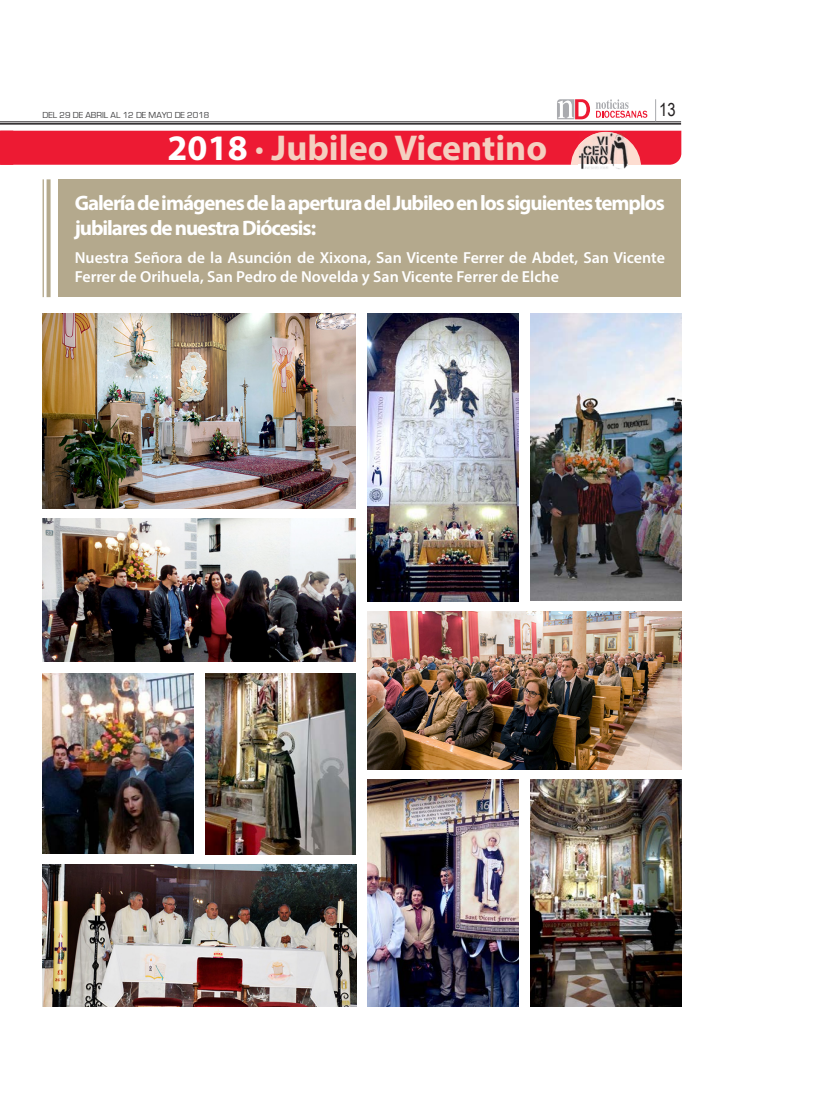
<style>
.page{position:relative;width:823px;height:1106px;background:#fff}
.page>*{position:absolute;margin:0;border:0;box-sizing:border-box;transform-origin:0 0}
.t1{font:700 36px "Myriad Pro";color:#f4cfc0}
.t2{font:700 21px/25.2px "Myriad Pro";letter-spacing:-.05em;color:#fff}
.t3{font:18px "Arial Narrow";color:#231f20}
.t4{font:600 16px/19.2px "Myriad Pro";color:#fff}
.t5{font:9px "Eurostile";color:#3e3e3f}
.s1{color:#fff}
</style>
<div class="page">
<hr style="left:0;top:122px;width:680px;height:1px;background:#231f20">
<hr style="left:0;top:123px;width:680px;height:2px;background:#231f20">
<svg style="left:557px;top:99px;width:32px;height:20px"></svg>
<svg style="left:596px;top:99px;width:51px;height:19px"></svg>
<div style="left:0;top:131px;width:681px;height:34px;background:#ed1a33"></div>
<div style="left:570px;top:132px;width:70px;height:71px;background:#fdddd1;border-radius:50%"></div>
<div style="left:555px;top:165px;width:126px;height:45px;background:#fff"></div>
<img style="left:578px;top:132px;width:49px;height:38px">
<div style="left:59px;top:179px;width:621px;height:118px;background:#b4a98d"></div>
<svg style="left:47px;top:179px;width:4px;height:118px"></svg>
<hr style="left:43px;top:179px;width:1px;height:118px;background:#b4a98d">
<img style="left:43px;top:673px;width:150px;height:180px">
<img style="left:367px;top:611px;width:313px;height:158px">
<img style="left:43px;top:519px;width:312px;height:142px">
<img style="left:367px;top:779px;width:151px;height:227px">
<img style="left:367px;top:313px;width:151px;height:288px">
<img style="left:530px;top:779px;width:150px;height:227px">
<img style="left:205px;top:673px;width:150px;height:181px">
<img style="left:43px;top:864px;width:313px;height:143px">
<img style="left:530px;top:313px;width:151px;height:287px">
<img style="left:43px;top:313px;width:312px;height:196px">
<p class="t5" style="left:43px;top:110px;width:168px">DEL 29 DE ABRIL AL 12 DE MAYO DE 2018</p>
<p class="t3" style="left:658px;top:97px;width:18px">13</p>
<h1 class="t1" style="left:167px;top:125px;width:381px"><span class="s1">2018</span> · Jubileo Vicentino</h1>
<h2 class="t2" style="left:75px;top:189px;width:591px">Galería de imágenes de la apertura del Jubileo en los siguientes templos jubilares de nuestra Diócesis:</h2>
<p class="t4" style="left:75px;top:248px;width:591px">Nuestra Señora de la Asunción de Xixona, San Vicente Ferrer de Abdet, San Vicente<br>Ferrer de Orihuela, San Pedro de Novelda y San Vicente Ferrer de Elche</p>
</div>
